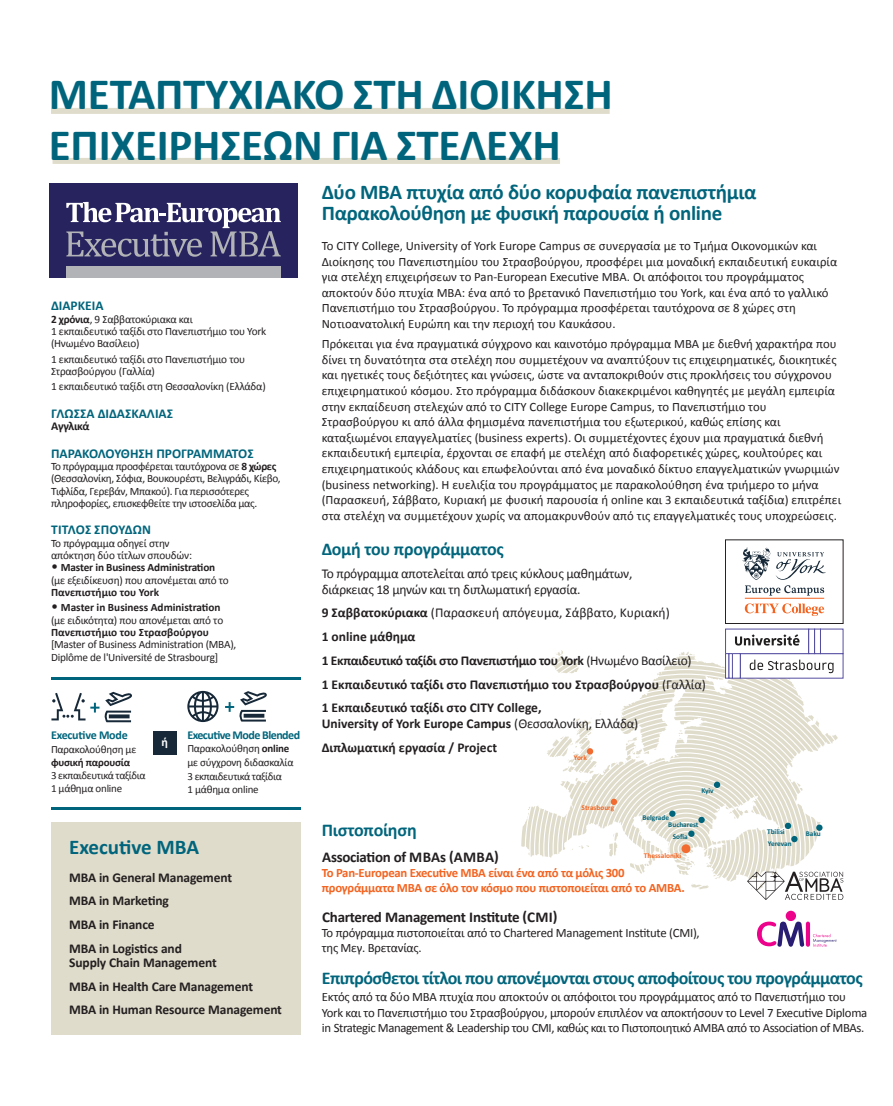
<style>
.page{position:relative;width:893px;height:1106px;background:#fff}
.page>*{position:absolute;margin:0;border:0;box-sizing:border-box;transform-origin:0 0}
.t1{font:700 45px "Calibri";letter-spacing:-.005em;color:#00657c}
.t2{font:700 21px "Calibri";letter-spacing:-.015em;color:#00657c}
.t3{font:700 18px "Calibri";letter-spacing:-.03em;color:#00657c}
.t4{font:700 15px "Calibri";letter-spacing:-.02em;color:#231f20}
.t5{font:700 13.5px/14.2px "Calibri";letter-spacing:-.01em;color:#231f20}
.t6{font:13.5px "Calibri";letter-spacing:-.02em;color:#231f20}
.t7{font:700 13.5px "Calibri";color:#00657c}
.t8{font:13.5px "Calibri";color:#231f20}
.t9{font:12.75px/15.6px "Calibri";color:#231f20}
.t10{font:12.75px/15.3px "Calibri";letter-spacing:-.02em;color:#231f20}
.t11{font:700 12.75px/15px "Calibri";letter-spacing:-.02em;color:#f36421}
.t12{font:700 12px "Calibri";letter-spacing:-.045em;color:#00657c}
.t13{font:700 12px "Calibri";letter-spacing:-.02em;color:#00657c}
.t14{font:700 12px "Calibri";letter-spacing:-.025em;color:#231f20}
.t15{font:700 12px "Calibri";color:#fff}
.t16{font:11.25px/12.3px "Calibri";letter-spacing:-.02em;color:#231f20}
.t17{font:700 11.25px/12.3px "Calibri";letter-spacing:-.015em;color:#231f20}
.t18{font:10.95px/13.2px "Calibri";letter-spacing:-.025em;color:#231f20}
.t19{font:700 7.35px "Calibri";color:#00647b}
.t20{font:700 7.35px "Calibri";color:#f36421}
.s1{font-weight:700}
.s2{font-weight:400;font-size:14.25px}
.s3{font-weight:400}
.s4{font-size:14.25px}
</style>
<div class="page">
<div style="left:51px;top:108px;width:559px;height:6px;background:#e0dccb"></div>
<div style="left:53px;top:158px;width:507px;height:6px;background:#e0dccb"></div>
<div style="left:51px;top:822px;width:249px;height:212px;background:#e0dccb"></div>
<div style="left:50px;top:183px;width:248px;height:95px;background:#27235f"></div>
<svg style="left:66px;top:202px;width:215px;height:55px"></svg>
<div style="left:66px;top:266px;width:215px;height:12px;background:#b1b3b6"></div>
<hr style="left:806px;top:921px;width:4px;height:25px;background:#ed028c;border-radius:2px">
<svg style="left:757px;top:921px;width:47px;height:25px"></svg>
<div style="left:786px;top:910px;width:10px;height:11px;background:#ed028c;border-radius:50%"></div>
<svg style="left:813px;top:933px;width:23px;height:13px"></svg>
<div style="left:808px;top:629px;width:7px;height:25px;border:1px solid #544ea0"></div>
<div style="left:814px;top:629px;width:7px;height:25px;border:1px solid #544ea0"></div>
<svg style="left:745px;top:603px;width:79px;height:13px"></svg>
<hr style="left:745px;top:598px;width:79px;height:1px;background:#f36421">
<svg style="left:742px;top:547px;width:84px;height:48px"></svg>
<svg style="left:521px;top:634px;width:322px;height:266px"></svg>
<svg style="left:51px;top:692px;width:81px;height:30px"></svg>
<svg style="left:187px;top:691px;width:31px;height:31px"></svg>
<svg style="left:225px;top:691px;width:42px;height:30px"></svg>
<div style="left:153px;top:731px;width:23px;height:24px;background:#172938"></div>
<hr style="left:51px;top:677px;width:249px;height:2px;background:#00657c">
<hr style="left:51px;top:806px;width:249px;height:3px;background:#00657c">
<p class="t1" style="left:49px;top:66px;width:565px">ΜΕΤΑΠΤΥΧΙΑΚΟ ΣΤΗ ΔΙΟΙΚΗΣΗ</p>
<p class="t1" style="left:49px;top:117px;width:513px">ΕΠΙΧΕΙΡHΣΕΩΝ ΓΙΑ ΣΤΕΛΕΧΗ</p>
<p class="t2" style="left:322px;top:179px;width:436px">Δύο MBA πτυχία από δύο κορυφαία πανεπιστήμια</p>
<p class="t2" style="left:322px;top:200px;width:402px">Παρακολούθηση με φυσική παρουσία ή online</p>
<p class="t7" style="left:51px;top:297px;width:54px">ΔΙΑΡΚΕΙΑ</p>
<p class="t16" style="left:51px;top:312px;width:217px"><span class="s1">2 χρόνια</span>, 9 Σαββατοκύριακα και<br>1 εκπαιδευτικό ταξίδι στο Πανεπιστήμιο του York (Ηνωμένο Βασίλειο)</p>
<p class="t16" style="left:51px;top:352px;width:196px">1 εκπαιδευτικό ταξίδι στο Πανεπιστήμιο του<br>Στρασβούργου (Γαλλία)</p>
<p class="t16" style="left:51px;top:380px;width:216px">1 εκπαιδευτικό ταξίδι στη Θεσσαλονίκη (Ελλάδα)</p>
<p class="t7" style="left:51px;top:405px;width:124px">ΓΛΩΣΣΑ ΔΙΔΑΣΚΑΛΙΑΣ</p>
<p class="t14" style="left:51px;top:418px;width:40px">Αγγλικά</p>
<p class="t7" style="left:51px;top:445px;width:204px">ΠΑΡΑΚΟΛΟΥΘΗΣΗ ΠΡΟΓΡΑΜΜΑΤΟΣ</p>
<p class="t16" style="left:51px;top:460px;width:231px">Το πρόγραμμα προσφέρεται ταυτόχρονα σε <span class="s1">8 χώρες </span>(Θεσσαλονίκη, Σόφια, Βουκουρέστι, Βελιγράδι, Κίεβο, Τιφλίδα, Γερεβάν, Μπακού). Για περισσότερες πληροφορίες, επισκεφθείτε την ιστοσελίδα μας.</p>
<p class="t7" style="left:51px;top:521px;width:101px">ΤΙΤΛΟΣ ΣΠΟΥΔΩΝ</p>
<p class="t16" style="left:51px;top:537px;width:143px">Το πρόγραμμα οδηγεί στην απόκτηση δύο τίτλων σπουδών:</p>
<p class="t17" style="left:51px;top:561px;width:179px"><span class="s2">•</span> Master in Business Administration <span class="s3">(με εξειδίκευση) που απονέμεται από το<br></span>Πανεπιστήμιο του York</p>
<p class="t16" style="left:51px;top:601px;width:187px"><span class="s4">•</span> <span class="s1">Master in Business Administration </span>(με ειδικότητα) που απονέμεται από το <span class="s1">Πανεπιστήμιο του Στρασβούργου </span>[Master of Business Administration (MBA), Diplôme de l'Université de Strasbourg]</p>
<p class="t13" style="left:51px;top:727px;width:78px">Executive Mode</p>
<p class="t18" style="left:51px;top:742px;width:96px">Παρακολούθηση με <span class="s1">φυσική παρουσία<br></span>3 εκπαιδευτικά ταξίδια</p>
<p class="t18" style="left:51px;top:781px;width:73px">1 μάθημα online</p>
<p class="t15" style="left:161px;top:734px;width:8px">ή</p>
<p class="t12" style="left:187px;top:727px;width:114px">Executive Mode Blended</p>
<p class="t18" style="left:187px;top:741px;width:108px;line-height:13.8px">Παρακολούθηση <span class="s1">online </span>με σύγχρονη διδασκαλία<br>3 εκπαιδευτικά ταξίδια</p>
<p class="t18" style="left:187px;top:782px;width:73px">1 μάθημα online</p>
<p class="t2" style="left:69px;top:834px;width:132px">Executive MBA</p>
<p class="t5" style="left:69px;top:870px;width:164px">MBA in General Management</p>
<p class="t5" style="left:69px;top:893px;width:101px">MBA in Marketing</p>
<p class="t5" style="left:69px;top:917px;width:87px">MBA in Finance</p>
<p class="t5" style="left:69px;top:941px;width:149px">MBA in Logistics and<br>Supply Chain Management</p>
<p class="t5" style="left:69px;top:978px;width:185px">MBA in Health Care Management</p>
<p class="t5" style="left:69px;top:1002px;width:214px">MBA in Human Resource Management</p>
<p class="t9" style="left:322px;top:238px;width:517px">Το CITY College, University of York Europe Campus σε συνεργασία με το Τμήμα Οικονομικών και Διοίκησης του Πανεπιστημίου του Στρασβούργου, προσφέρει μια μοναδική εκπαιδευτική ευκαιρία για στελέχη επιχειρήσεων το Pan‐European Executive MBA. Οι απόφοιτοι του προγράμματος αποκτούν δύο πτυχία MBA: ένα από το βρετανικό Πανεπιστήμιο του York, και ένα από το γαλλικό Πανεπιστήμιο του Στρασβούργου. Το πρόγραμμα προσφέρεται ταυτόχρονα σε 8 χώρες στη Νοτιοανατολική Ευρώπη και την περιοχή του Καυκάσου.</p>
<p class="t9" style="left:322px;top:336px;width:521px">Πρόκειται για ένα πραγματικά σύγχρονο και καινοτόμο πρόγραμμα MBA με διεθνή χαρακτήρα που δίνει τη δυνατότητα στα στελέχη που συμμετέχουν να αναπτύξουν τις επιχειρηματικές, διοικητικές και ηγετικές τους δεξιότητες και γνώσεις, ώστε να ανταποκριθούν στις προκλήσεις του σύγχρονου επιχειρηματικού κόσμου. Στο πρόγραμμα διδάσκουν διακεκριμένοι καθηγητές με μεγάλη εμπειρία στην εκπαίδευση στελεχών από το CITY College Europe Campus, το Πανεπιστήμιο του Στρασβούργου κι από άλλα φημισμένα πανεπιστήμια του εξωτερικού, καθώς επίσης και καταξιωμένοι επαγγελματίες (business experts). Οι συμμετέχοντες έχουν μια πραγματικά διεθνή εκπαιδευτική εμπειρία, έρχονται σε επαφή με στελέχη από διαφορετικές χώρες, κουλτούρες και επιχειρηματικούς κλάδους και επωφελούνται από ένα μοναδικό δίκτυο επαγγελματικών γνωριμιών (business networking). Η ευελιξία του προγράμματος με παρακολούθηση ένα τριήμερο το μήνα (Παρασκευή, Σάββατο, Κυριακή με φυσική παρουσία ή online και 3 εκπαιδευτικά ταξίδια) επιτρέπει στα στελέχη να συμμετέχουν χωρίς να απομακρυνθούν από τις επαγγελματικές τους υποχρεώσεις.</p>
<p class="t3" style="left:322px;top:538px;width:184px">Δομή του προγράμματος</p>
<p class="t6" style="left:322px;top:564px;width:312px">Το πρόγραμμα αποτελείται από τρεις κύκλους μαθημάτων,</p>
<p class="t6" style="left:322px;top:581px;width:260px">διάρκειας 18 μηνών και τη διπλωματική εργασία.</p>
<p class="t8" style="left:322px;top:604px;width:350px"><span class="s1">9 Σαββατοκύριακα</span> (Παρασκευή απόγευμα, Σάββατο, Κυριακή)</p>
<p class="t5" style="left:322px;top:629px;width:95px">1 online μάθημα</p>
<p class="t5" style="left:322px;top:653px;width:371px">1 Εκπαιδευτικό ταξίδι στο Πανεπιστήμιο του York <span class="s3">(Ηνωμένο Βασίλειο)</span></p>
<p class="t5" style="left:322px;top:677px;width:386px">1 Εκπαιδευτικό ταξίδι στο Πανεπιστήμιο του Στρασβούργου <span class="s3">(Γαλλία)</span></p>
<p class="t5" style="left:322px;top:699px;width:318px;line-height:16.2px">1 Εκπαιδευτικό ταξίδι στο CITY College,<br>University of York Europe Campus <span class="s3">(Θεσσαλονίκη, Ελλάδα)</span></p>
<p class="t5" style="left:322px;top:740px;width:177px">Διπλωματική εργασία / Project</p>
<p class="t20" style="left:574px;top:754px;width:15px">York</p>
<p class="t20" style="left:582px;top:805px;width:34px">Strasbourg</p>
<p class="t19" style="left:701px;top:788px;width:14px">Kyiv</p>
<p class="t19" style="left:642px;top:815px;width:28px">Belgrade</p>
<p class="t19" style="left:668px;top:822px;width:32px">Bucharest</p>
<p class="t3" style="left:322px;top:818px;width:97px">Πιστοποίηση</p>
<p class="t19" style="left:767px;top:829px;width:19px">Tbilisi</p>
<p class="t19" style="left:806px;top:831px;width:17px">Baku</p>
<p class="t19" style="left:673px;top:833px;width:17px">Sofia</p>
<p class="t20" style="left:644px;top:853px;width:39px">Thessaloniki</p>
<p class="t19" style="left:768px;top:841px;width:25px">Yerevan</p>
<p class="t4" style="left:322px;top:847px;width:178px">Association of MBAs (AMBA)</p>
<p class="t11" style="left:322px;top:865px;width:365px">Το Pan‐European Executive MBA είναι ένα από τα μόλις 300 προγράμματα ΜΒΑ σε όλο τον κόσμο που πιστοποιείται από το AMBA.</p>
<p class="t4" style="left:322px;top:907px;width:237px">Chartered Management Institute (CMI)</p>
<p class="t10" style="left:322px;top:925px;width:379px">Το πρόγραμμα πιστοποιείται από το Chartered Management Institute (CMI),</p>
<p class="t10" style="left:322px;top:940px;width:102px">της Μεγ. Βρετανίας.</p>
<p class="t3" style="left:322px;top:966px;width:542px">Επιπρόσθετοι τίτλοι που απονέμονται στους αποφοίτους του προγράμματος</p>
<p class="t10" style="left:322px;top:989px;width:547px">Εκτός από τα δύο MBA πτυχία που αποκτούν οι απόφοιτοι του προγράμματος από το Πανεπιστήμιο του<br>York και το Πανεπιστήμιο του Στρασβούργου, μπορούν επιπλέον να αποκτήσουν το Level 7 Executive Diploma in Strategic Management &amp; Leadership του CMI, καθώς και το Πιστοποιητικό AMBA από τo Association of MBAs.</p>
</div>
